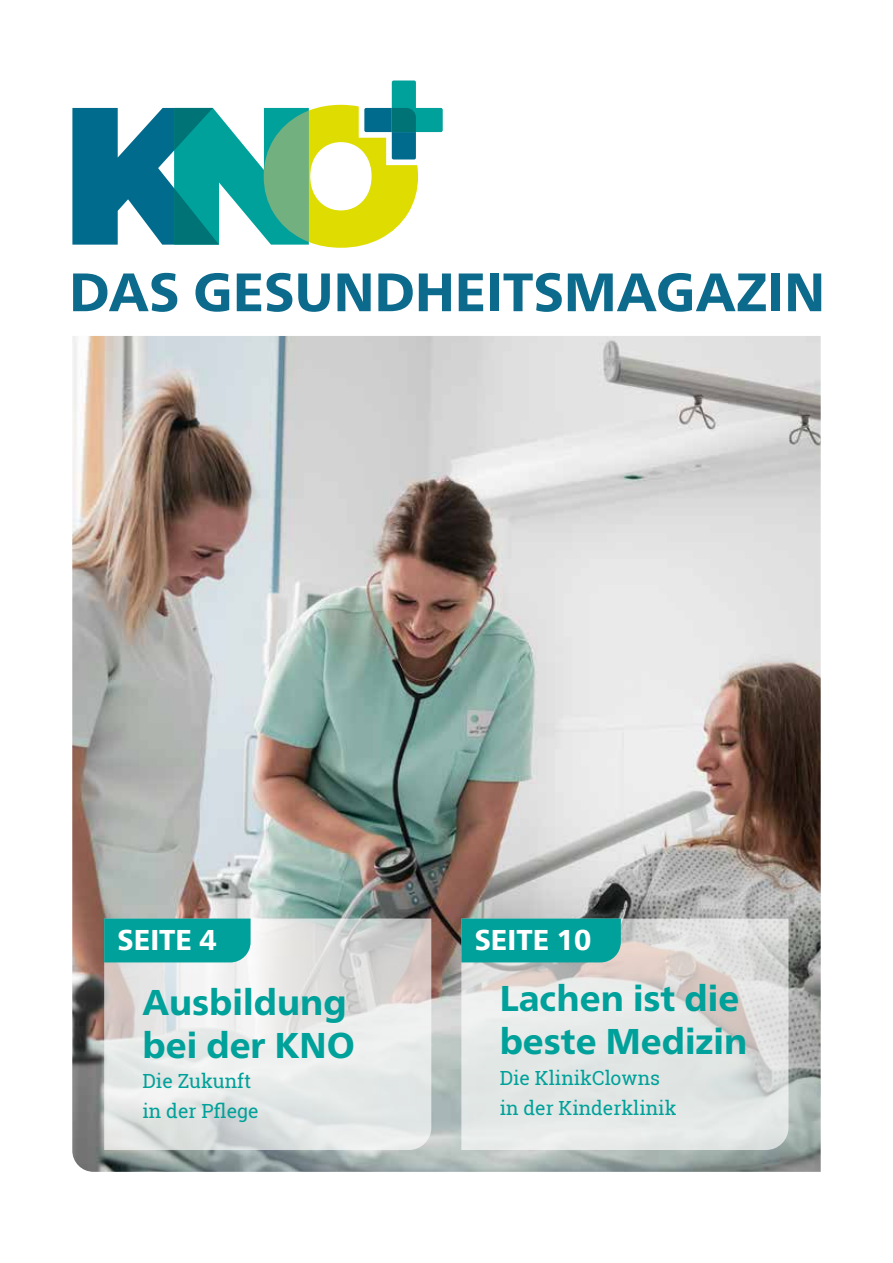
<style>
.page{position:relative;width:893px;height:1263px;background:#fff}
.page>*{position:absolute;margin:0;border:0;box-sizing:border-box;transform-origin:0 0}
.t1{font:800 54px "Frutiger Neue LT Pro";color:#0c6b8c}
.t2{font:800 35.85px/43px "Frutiger Neue LT Pro";color:#00a19a}
.t3{font:800 28.65px "Frutiger Neue LT Pro";color:#fff}
.t4{font:19.5px/30.2px "Roboto Slab";color:#00a19a}
</style>
<div class="page">
<img style="left:72px;top:336px;width:749px;height:836px">
<svg style="left:72px;top:81px;width:371px;height:167px"></svg>
<svg style="left:460px;top:917px;width:330px;height:234px;background:#dfe0df"></svg>
<div style="left:461px;top:918px;width:160px;height:44px;background:#00a19a"></div>
<svg style="left:103px;top:917px;width:329px;height:234px"></svg>
<div style="left:104px;top:918px;width:147px;height:44px;background:#00a19a"></div>
<h1 class="t1" style="left:69px;top:260px;width:757px">DAS GESUNDHEITSMAGAZIN</h1>
<h3 class="t3" style="left:118px;top:923px;width:101px">SEITE 4</h3>
<h2 class="t2" style="left:142px;top:980px;width:214px">Ausbildung bei der KNO</h2>
<p class="t4" style="left:142px;top:1065px;width:118px">Die Zukunft in der Pflege</p>
<h3 class="t3" style="left:475px;top:923px;width:118px">SEITE 10</h3>
<h2 class="t2" style="left:500px;top:977px;width:249px">Lachen ist die beste Medizin</h2>
<p class="t4" style="left:500px;top:1062px;width:178px">Die KlinikClowns in der Kinderklinik</p>
</div>
